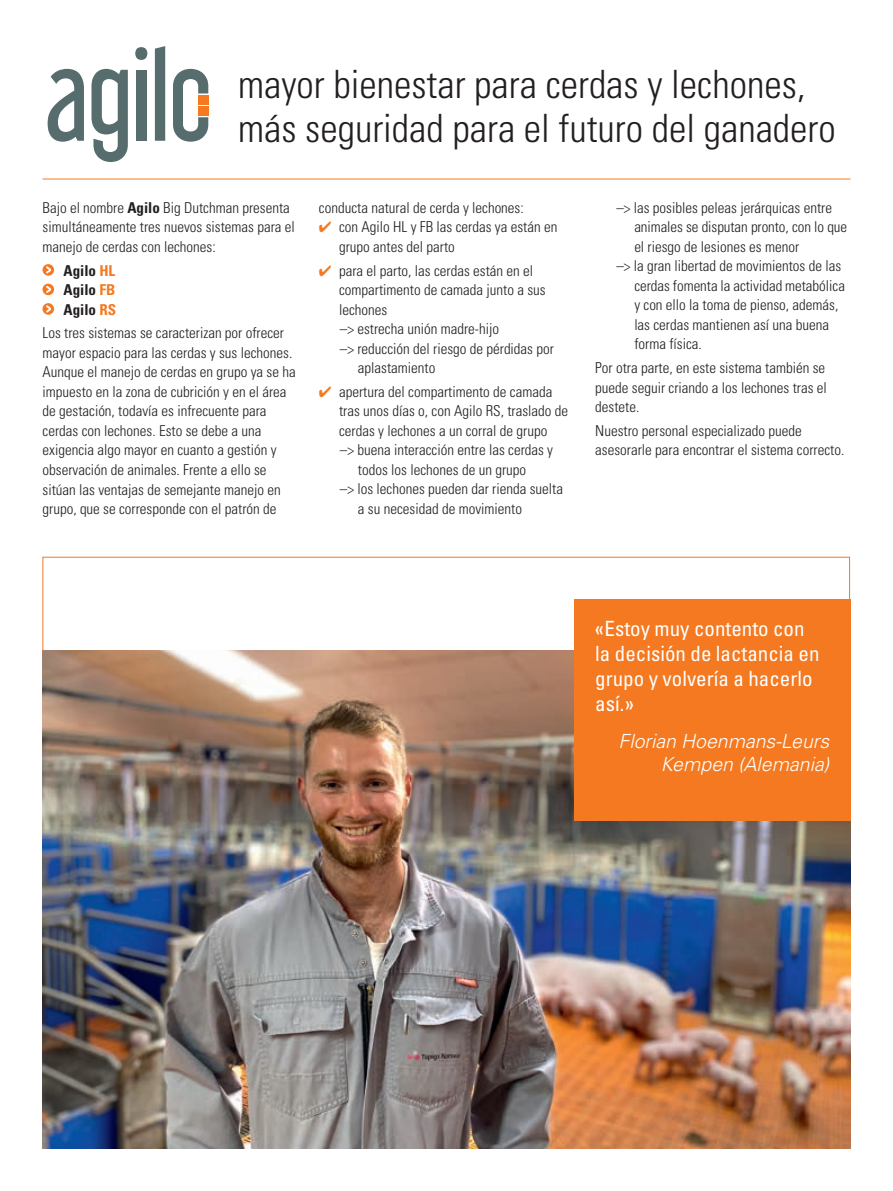
<style>
.page{position:relative;width:893px;height:1191px;background:#fff}
.page>*{position:absolute;margin:0;border:0;box-sizing:border-box;transform-origin:0 0}
.t1{font:300 condensed 39px/43.8px "Univers LT Std";color:#231f20}
.t2{font:condensed 21px/25.2px "Univers LT Std";color:#fff}
.t3{font:italic 300 19.5px/23.4px "Univers LT Std";color:#fff;text-align:right}
.t4{font:300 condensed 15px/19.5px "Univers LT Std";color:#231f20}
.t5{font:700 condensed 15px/19.5px "Univers LT Std";color:#231f20;text-align:justify}
.s1{font-weight:700}
.s2{color:#f47921}
</style>
<div class="page">
<svg style="left:48px;top:69px;width:36px;height:73px"></svg>
<svg style="left:91px;top:69px;width:37px;height:93px"></svg>
<svg style="left:155px;top:46px;width:10px;height:95px"></svg>
<div style="left:136px;top:70px;width:11px;height:71px;background:#566c6d"></div>
<svg style="left:173px;top:69px;width:35px;height:73px"></svg>
<svg style="left:135px;top:47px;width:12px;height:13px"></svg>
<div style="left:198px;top:95px;width:10px;height:9px;background:#f47921"></div>
<div style="left:198px;top:106px;width:10px;height:10px;background:#f47921"></div>
<img style="left:43px;top:652px;width:807px;height:496px">
<div style="left:43px;top:264px;width:11px;height:12px;background:#f47921;border-radius:50%"></div>
<svg style="left:46px;top:266px;width:5px;height:7px"></svg>
<div style="left:43px;top:284px;width:11px;height:11px;background:#f47921;border-radius:50%"></div>
<svg style="left:46px;top:286px;width:5px;height:7px"></svg>
<div style="left:43px;top:303px;width:11px;height:12px;background:#f47921;border-radius:50%"></div>
<svg style="left:46px;top:305px;width:5px;height:7px"></svg>
<hr style="left:43px;top:179px;width:807px;height:1px;background:#f47921">
<div style="left:574px;top:599px;width:276px;height:221px;background:#f47921"></div>
<svg style="left:42px;top:556px;width:808px;height:96px"></svg>
<h1 class="t1" style="left:238px;top:63px;width:599px">mayor bienestar para cerdas y lechones, más seguridad para el futuro del ganadero</h1>
<p class="t4" style="left:43px;top:198px;width:254px">Bajo el nombre <span class="s1">Agilo</span> Big Dutchman presenta simultáneamente tres nuevos sistemas para el manejo de cerdas con lechones:</p>
<p class="t5" style="left:64px;top:260px;width:54px">Agilo <span class="s2">HL </span>Agilo <span class="s2">FB </span>Agilo <span class="s2">RS</span></p>
<p class="t4" style="left:43px;top:323px;width:255px">Los tres sistemas se caracterizan por ofrecer mayor espacio para las cerdas y sus lechones.<br>Aunque el manejo de cerdas en grupo ya se ha impuesto en la zona de cubrición y en el área de gestación, todavía es infrecuente para cerdas con lechones. Esto se debe a una exigencia algo mayor en cuanto a gestión y observación de animales. Frente a ello se sitúan las ventajas de semejante manejo en grupo, que se corresponde con el patrón de</p>
<p class="t4" style="left:319px;top:198px;width:206px">conducta natural de cerda y lechones:</p>
<p class="t4" style="left:339px;top:217px;width:220px;text-indent:-20px"><span class="s2">✔</span> con Agilo HL y FB las cerdas ya están en grupo antes del parto</p>
<p class="t4" style="left:319px;top:261px;width:216px"><span class="s2">✔</span> para el parto, las cerdas están en el</p>
<p class="t4" style="left:339px;top:280px;width:208px">compartimento de camada junto a sus</p>
<p class="t4" style="left:339px;top:300px;width:50px">lechones</p>
<p class="t4" style="left:340px;top:319px;width:161px">–&gt; estrecha unión madre-hijo</p>
<p class="t4" style="left:340px;top:339px;width:216px">–&gt; reducción del riesgo de pérdidas por</p>
<p class="t4" style="left:358px;top:358px;width:79px">aplastamiento</p>
<p class="t4" style="left:319px;top:382px;width:235px"><span class="s2">✔</span> apertura del compartimento de camada</p>
<p class="t4" style="left:339px;top:401px;width:231px">tras unos días o, con Agilo RS, traslado de</p>
<p class="t4" style="left:339px;top:421px;width:210px">cerdas y lechones a un corral de grupo</p>
<p class="t4" style="left:340px;top:440px;width:215px">–&gt; buena interacción entre las cerdas y</p>
<p class="t4" style="left:358px;top:460px;width:170px">todos los lechones de un grupo</p>
<p class="t4" style="left:340px;top:479px;width:225px">–&gt; los lechones pueden dar rienda suelta</p>
<p class="t4" style="left:358px;top:499px;width:166px">a su necesidad de movimiento</p>
<p class="t4" style="left:616px;top:198px;width:217px">–&gt; las posibles peleas jerárquicas entre</p>
<p class="t4" style="left:634px;top:217px;width:214px">animales se disputan pronto, con lo que</p>
<p class="t4" style="left:634px;top:237px;width:166px">el riesgo de lesiones es menor</p>
<p class="t4" style="left:616px;top:256px;width:226px">–&gt; la gran libertad de movimientos de las</p>
<p class="t4" style="left:634px;top:276px;width:212px">cerdas fomenta la actividad metabólica</p>
<p class="t4" style="left:634px;top:295px;width:206px">y con ello la toma de pienso, además,</p>
<p class="t4" style="left:634px;top:315px;width:196px">las cerdas mantienen así una buena</p>
<p class="t4" style="left:634px;top:334px;width:69px">forma física.</p>
<p class="t4" style="left:595px;top:358px;width:233px;text-align:justify">Por otra parte, en este sistema también se puede seguir criando a los lechones tras el destete.</p>
<p class="t4" style="left:595px;top:421px;width:251px">Nuestro personal especializado puede asesorarle para encontrar el sistema correcto.</p>
<h2 class="t2" style="left:595px;top:615px;width:226px">«Estoy muy contento con la decisión de lactancia en grupo y volvería a hacerlo así.»</h2>
<h3 class="t3" style="left:618px;top:729px;width:212px">Florian Hoenmans-Leurs<br>Kempen (Alemania)</h3>
</div>
